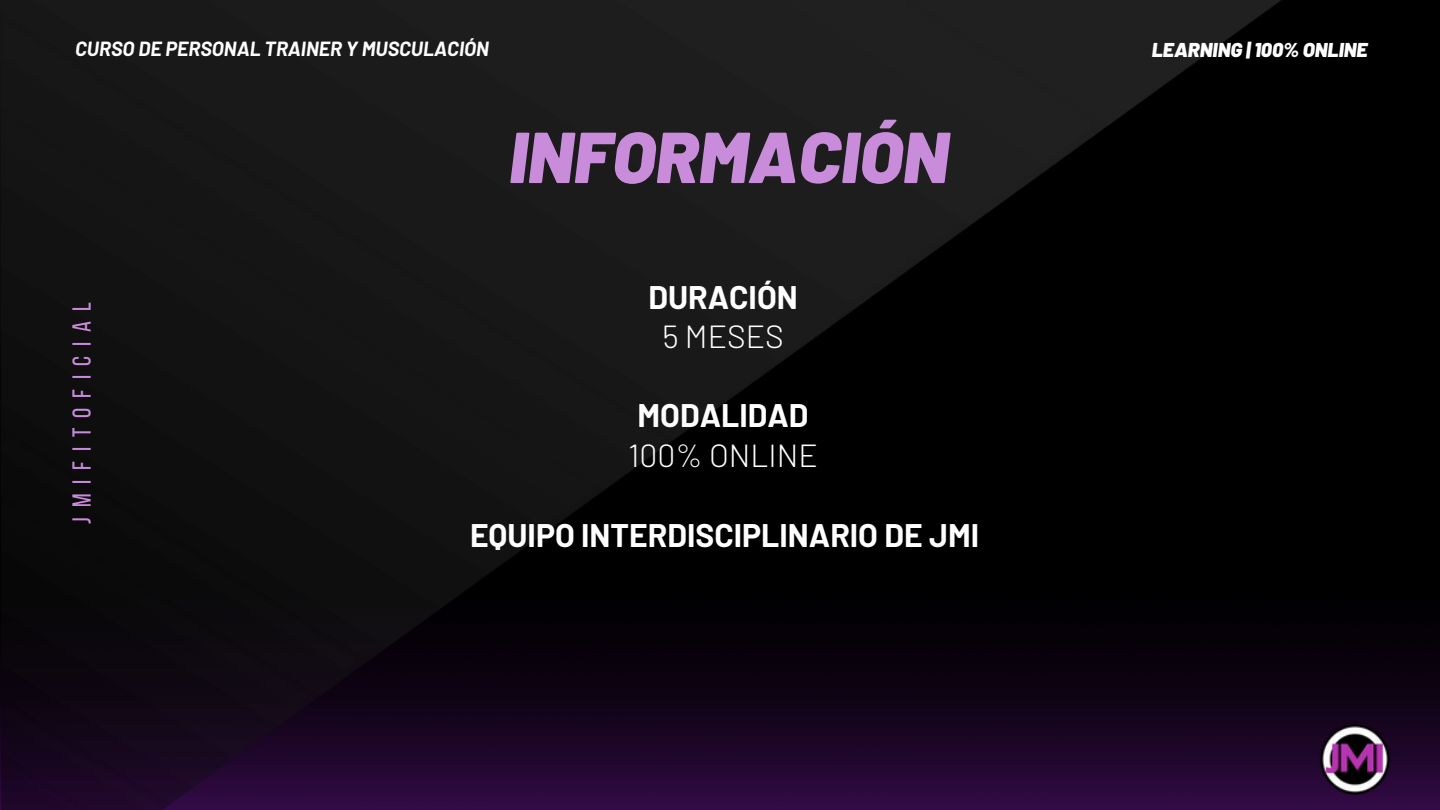
<style>
.page{position:relative;width:1440px;height:810px;background:#000}
.page>*{position:absolute;margin:0;border:0;box-sizing:border-box;transform-origin:0 0}
.t1{font:italic 900 72px "Barlow";color:#c98cdb}
.t2{font:700 32px/39.4px "Barlow";color:#fff;text-align:center}
.t3{font:300 32px/39.4px "Barlow";color:#fff}
.t4{font:26px "Bebas Neue";letter-spacing:.38em;color:#c98cdb}
.t5{font:italic 700 20px "Barlow";color:#fff}
.t6{font:italic 900 20px "Barlow";color:#fff}
.s1{font-weight:300}
.s2{font-weight:700}
</style>
<div class="page">
<img style="left:1282px;top:645px;width:158px;height:165px">
<img style="left:1315px;top:720px;width:80px;height:79px">
<img style="left:0;top:0;width:1282px;height:810px">
<p class="t5" style="left:75px;top:36px;width:415px">CURSO DE PERSONAL TRAINER Y MUSCULACIÓN</p>
<p class="t6" style="left:1152px;top:37px;width:217px">LEARNING | 100% ONLINE</p>
<h1 class="t4" style="left:71px;top:524px;width:223px;rotate:-90deg">jmifitoficial</h1>
<h4 class="t1" style="left:509px;top:111px;width:441px">INFORMACIÓN</h4>
<h3 class="t2" style="left:648px;top:276px;width:151px">DURACIÓN<br><span class="s1">5 MESES</span></h3>
<h3 class="t3" style="left:628px;top:395px;width:191px"><span class="s2">MODALIDAD<br></span>100% ONLINE</h3>
<h2 class="t2" style="left:470px;top:514px;width:511px">EQUIPO INTERDISCIPLINARIO DE JMI</h2>
</div>
